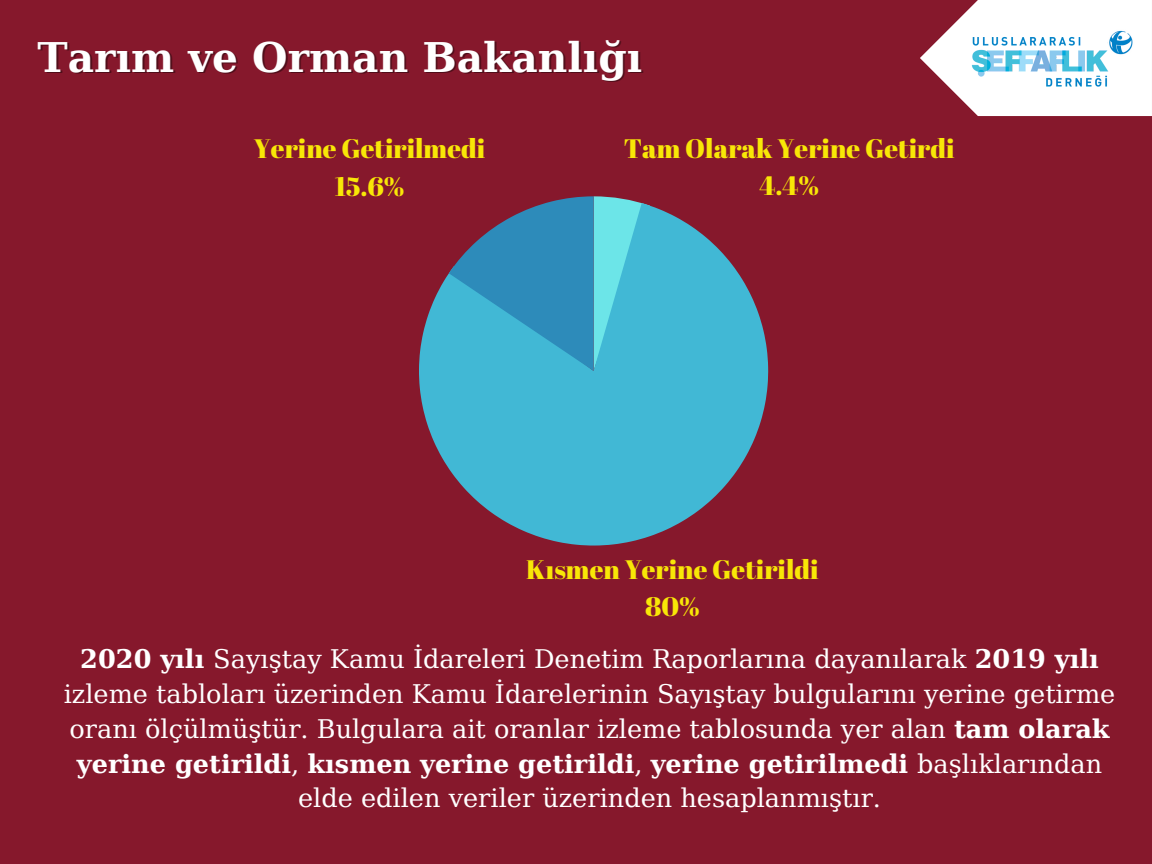
<style>
.page{position:relative;width:1152px;height:864px;background:#86182c}
.page>*{position:absolute;margin:0;border:0;box-sizing:border-box;transform-origin:0 0}
.t1{font:700 40.8px "DejaVu Serif";color:#fff}
.t2{font:26.7px/37.2px "Abril Fatface";color:#f8e707;text-align:center}
.t3{font:25.65px/34.8px "DejaVu Serif";color:#fff;text-align:center}
.s1{font-weight:700}
</style>
<div class="page">
<svg style="left:419px;top:205px;width:349px;height:341px;fill:#41b8d5"></svg>
<svg style="left:449px;top:196px;width:201px;height:175px;background:#4499ba"></svg>
<svg style="left:920px;top:0;width:232px;height:116px"></svg>
<img style="left:955px;top:17px;width:196px;height:82px">
<h1 class="t1" style="left:38px;top:33px;width:606px">Tarım ve Orman Bakanlığı</h1>
<p class="t2" style="left:254px;top:130px;width:230px">Yerine Getirilmedi<br>15.6%</p>
<p class="t2" style="left:624px;top:129px;width:329px">Tam Olarak Yerine Getirdi<br>4.4%</p>
<p class="t2" style="left:526px;top:550px;width:291px">Kısmen Yerine Getirildi<br>80%</p>
<p class="t3" style="left:64px;top:642px;width:1053px"><span class="s1">2020 yılı</span> Sayıştay Kamu İdareleri Denetim Raporlarına dayanılarak <span class="s1">2019 yılı </span>izleme tabloları üzerinden Kamu İdarelerinin Sayıştay bulgularını yerine getirme oranı ölçülmüştür. Bulgulara ait oranlar izleme tablosunda yer alan <span class="s1">tam olarak yerine getirildi</span>, <span class="s1">kısmen yerine getirildi</span>, <span class="s1">yerine getirilmedi</span> başlıklarından elde edilen veriler üzerinden hesaplanmıştır.</p>
</div>
